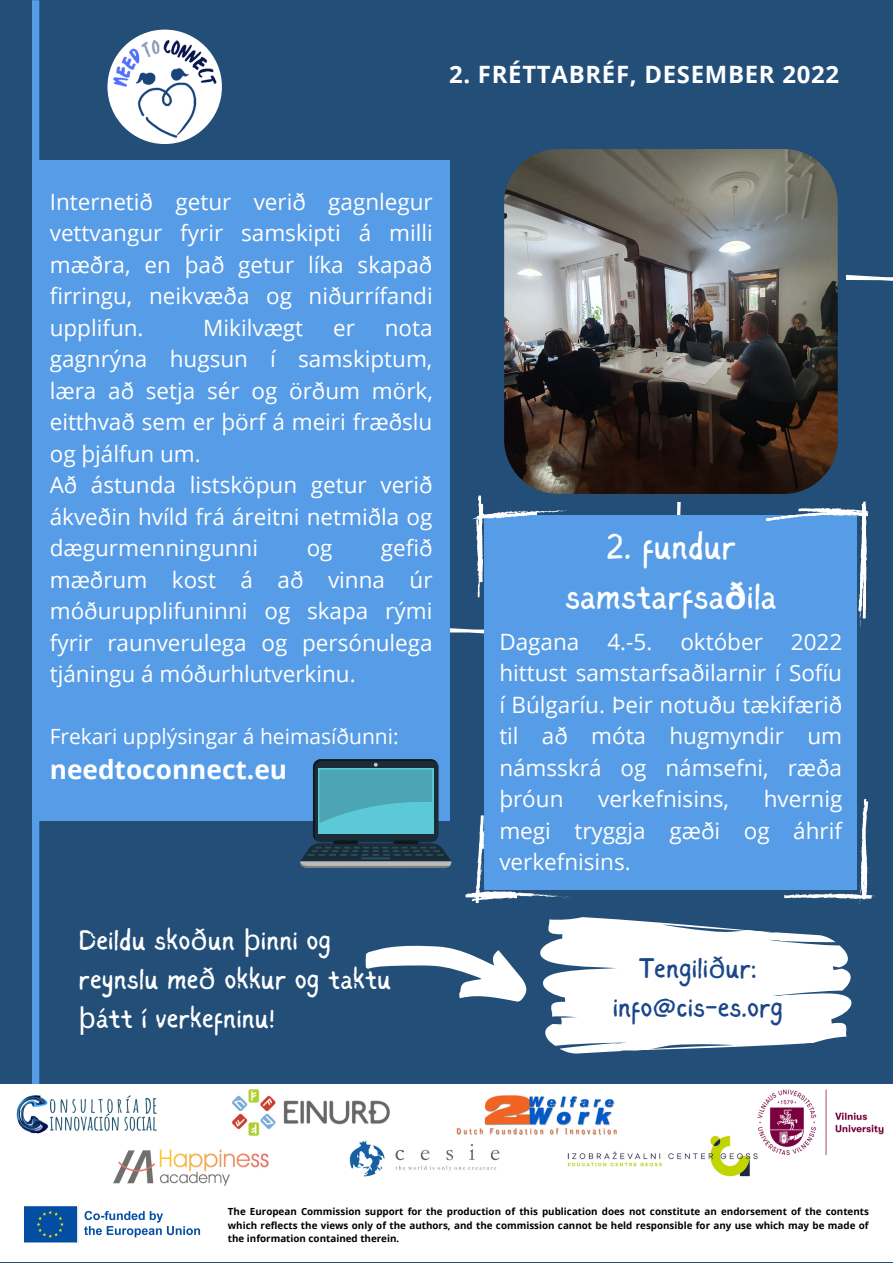
<style>
.page{position:relative;width:893px;height:1263px;background:#224e78}
.page>*{position:absolute;margin:0;border:0;box-sizing:border-box;transform-origin:0 0}
.t1{font:36px/50.1px "Sigher";color:#fff;text-align:center}
.t2{font:28.5px/39.4px "Sigher";color:#fff}
.t3{font:28.5px/39.4px "Sigher";color:#1a4789;text-align:center}
.t4{font:700 26.25px "Open Sans";color:#fff}
.t5{font:700 23.85px "Open Sans";letter-spacing:.03em;color:#fff}
.t6{font:22.5px/31.5px "Open Sans";color:#fff;text-align:justify}
.t7{font:21px "Open Sans";color:#fff}
.t8{font:700 9.82px/13.5px "Open Sans";color:#000;text-align:justify}
.s1{font-family:"Noto Sans"}
.s2{font-family:"Noto Sans";font-weight:700}
</style>
<div class="page">
<div style="left:32px;top:0;width:7px;height:1119px;background:#579ce6"></div>
<div style="left:32px;top:160px;width:418px;height:660px;background:#579ce6"></div>
<img style="left:107px;top:29px;width:115px;height:115px">
<img style="left:504px;top:149px;width:334px;height:345px">
<div style="left:0;top:1084px;width:893px;height:95px;background:#fff"></div>
<div style="left:0;top:1174px;width:893px;height:88px;background:#fff"></div>
<img style="left:25px;top:1205px;width:176px;height:39px">
<img style="left:233px;top:1089px;width:157px;height:47px">
<img style="left:567px;top:1136px;width:183px;height:41px">
<img style="left:738px;top:1089px;width:146px;height:85px">
<img style="left:341px;top:1132px;width:159px;height:45px">
<img style="left:113px;top:1149px;width:156px;height:37px">
<img style="left:16px;top:1095px;width:141px;height:39px">
<img style="left:446px;top:1095px;width:185px;height:46px">
<svg style="left:465px;top:496px;width:411px;height:408px;background:#5292d6"></svg>
<svg style="left:540px;top:917px;width:312px;height:137px"></svg>
<svg style="left:300px;top:759px;width:152px;height:108px"></svg>
<svg style="left:366px;top:945px;width:161px;height:57px"></svg>
<p class="t5" style="left:449px;top:58px;width:391px">2. FRÉTTABRÉF, DESEMBER 2022</p>
<p class="t6" style="left:50px;top:185px;width:384px">Internetið getur verið gagnlegur vettvangur fyrir samskipti á milli mæðra, en það getur líka skapað firringu, neikvæða og niðurrífandi upplifun.</p>
<p class="t6" style="left:203px;top:311px;width:101px">Mikilvægt</p>
<p class="t6" style="left:333px;top:311px;width:23px">er</p>
<p class="t6" style="left:50px;top:311px;width:385px;text-align:left;text-indent:335px">nota gagnrýna hugsun í samskiptum, læra að setja sér og örðum mörk, eitthvað sem er þörf á meiri fræðslu og þjálfun um.<br>Að ástunda listsköpun getur verið ákveðin hvíld frá áreitni netmiðla og dægurmenningunni</p>
<p class="t6" style="left:50px;top:532px;width:384px;text-indent:331px">gefið mæðrum kost á að vinna úr móðurupplifuninni og skapa rými fyrir raunverulega og persónulega tjáningu á móðurhlutverkinu.</p>
<p class="t7" style="left:50px;top:721px;width:350px">Frekari upplýsingar á heimasíðunni:</p>
<p class="t4" style="left:50px;top:750px;width:239px">needtoconnect.eu</p>
<p class="t6" style="left:307px;top:532px;width:27px">og</p>
<p class="t2" style="left:79px;top:922px;width:314px">Deildu sko<span class="s1">ð</span>un <span class="s1">þ</span>inni og reynslu me<span class="s1">ð</span> okkur og taktu <span class="s1">þ</span>átt í verkefninu!</p>
<h1 class="t1" style="left:565px;top:524px;width:213px">2. fundur samstarfsa<span class="s2">ð</span>ila</h1>
<p class="t6" style="left:499px;top:625px;width:344px">Dagana 4.-5. október 2022 hittust samstarfsaðilarnir í Sofíu í Búlgaríu. Þeir notuðu tækifærið til að móta hugmyndir um námsskrá og námsefni, ræða þróun</p>
<p class="t6" style="left:598px;top:783px;width:132px">verkefnisins,</p>
<p class="t6" style="left:499px;top:783px;width:344px;text-indent:264px">hvernig megi tryggja gæði og áhrif verkefnisins.</p>
<p class="t3" style="left:613px;top:950px;width:172px">Tengili<span class="s1">ð</span>ur: info@cis-es.org</p>
<p class="t8" style="left:228px;top:1204px;width:642px">The European Commission support for the production of this publication does not constitute an endorsement of the contents which reflects the views only of the authors, and the commission cannot be held responsible for any use which may be made of the information contained therein.</p>
</div>
